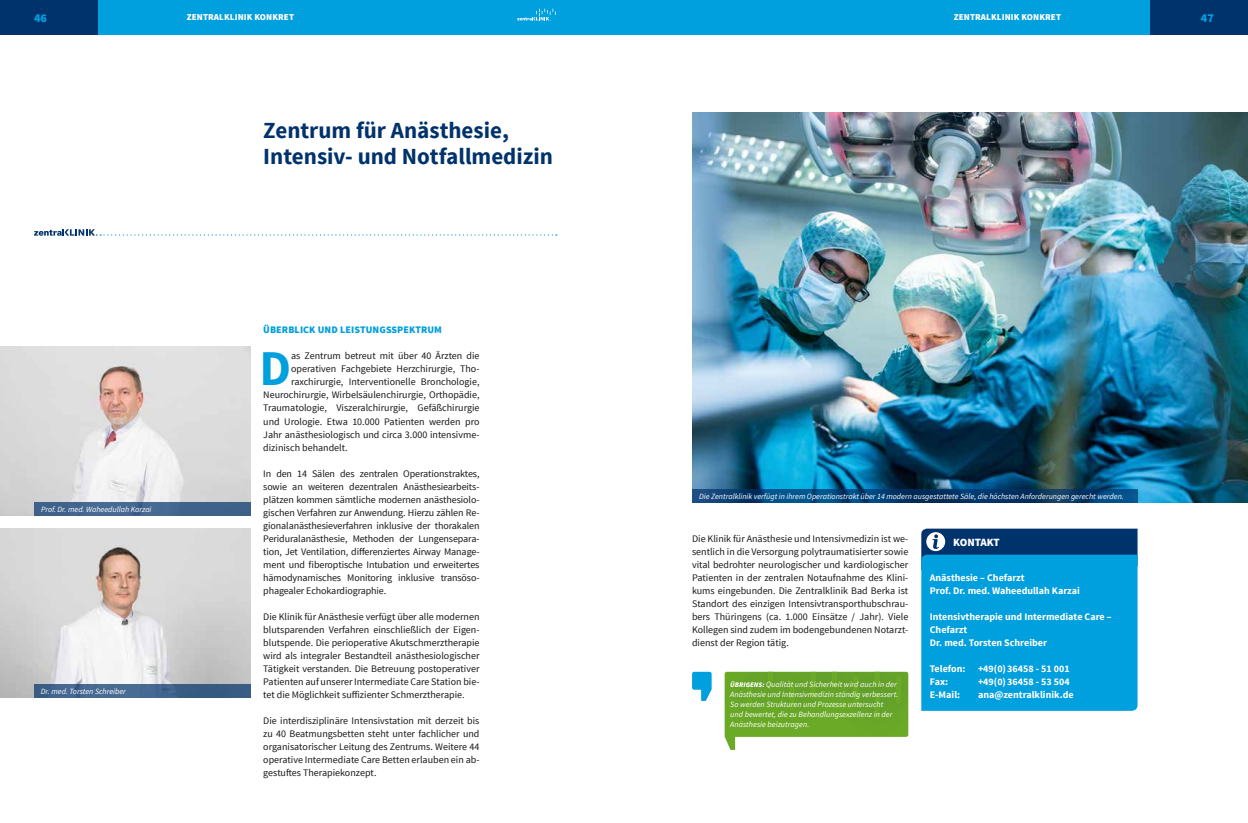
<style>
.page{position:relative;width:1248px;height:823px;background:#fff}
.page>*{position:absolute;margin:0;border:0;box-sizing:border-box;transform-origin:0 0}
.t1{font:700 49.9px "Source Sans Pro";color:#009fdd}
.t2{font:700 23px/26px "Source Sans Pro";color:#00326c}
.t3{font:900 12px "Source Sans Pro";color:#009fdd}
.t4{font:900 11px "Source Sans Pro";letter-spacing:-.015em;color:#fff}
.t5{font:10px/13px "Source Sans Pro";color:#181716;text-align:justify}
.t6{font:700 10px/13px "Source Sans Pro";color:#fff}
.t7{font:900 10px "Source Sans Pro";letter-spacing:.01em;color:#009fdd}
.t8{font:900 9px "Source Sans Pro";letter-spacing:.01em;color:#fff}
.t9{font:italic 8px/10px "Source Sans Pro";color:#fff}
.s1{font-weight:900;font-size:7px}
</style>
<div class="page">
<svg style="left:34px;top:229px;width:522px;height:6px"></svg>
<img style="left:0;top:346px;width:250px;height:169px">
<img style="left:0;top:528px;width:250px;height:169px">
<div style="left:34px;top:502px;width:216px;height:13px;background:#3f628b"></div>
<div style="left:34px;top:684px;width:216px;height:13px;background:#41648e"></div>
<div style="left:0;top:0;width:1247px;height:34px;background:#009fdd"></div>
<div style="left:0;top:0;width:97px;height:34px;background:#00326c"></div>
<svg style="left:517px;top:9px;width:39px;height:12px"></svg>
<svg style="left:921px;top:528px;width:216px;height:182px;background:#0692ce"></svg>
<img style="left:692px;top:112px;width:555px;height:390px">
<svg style="left:692px;top:489px;width:445px;height:13px;background:#043e71"></svg>
<svg style="left:692px;top:671px;width:19px;height:29px"></svg>
<svg style="left:724px;top:671px;width:184px;height:78px;background:#80b44a"></svg>
<div style="left:1150px;top:0;width:97px;height:34px;background:#00326c"></div>
<p class="t3" style="left:34px;top:10px;width:15px">46</p>
<p class="t8" style="left:187px;top:12px;width:109px">ZENTRALKLINIK KONKRET</p>
<p class="t9" style="left:41px;top:504px;width:112px">Prof. Dr. med. Waheedullah Karzai</p>
<p class="t9" style="left:41px;top:686px;width:87px">Dr. med. Torsten Schreiber</p>
<h2 class="t2" style="left:263px;top:118px;width:291px">Zentrum für Anästhesie,<br>Intensiv- und Notfallmedizin</h2>
<p class="t7" style="left:263px;top:323px;width:180px">ÜBERBLICK UND LEISTUNGSSPEKTRUM</p>
<h1 class="t1" style="left:259px;top:336px;width:33px">D</h1>
<p class="t5" style="left:291px;top:349px;width:190px">as Zentrum betreut mit über 40 Ärzten die</p>
<p class="t5" style="left:291px;top:362px;width:190px">operativen Fachgebiete Herzchirurgie, Tho-</p>
<p class="t5" style="left:291px;top:375px;width:190px">raxchirurgie, Interventionelle Bronchologie,</p>
<p class="t5" style="left:263px;top:388px;width:218px">Neurochirurgie, Wirbelsäulenchirurgie, Orthopädie,</p>
<p class="t5" style="left:263px;top:401px;width:218px">Traumatologie, Viszeralchirurgie, Gefäßchirurgie</p>
<p class="t5" style="left:263px;top:414px;width:218px">und Urologie. Etwa 10.000 Patienten werden pro</p>
<p class="t5" style="left:263px;top:427px;width:218px">Jahr anästhesiologisch und circa 3.000 intensivme-</p>
<p class="t5" style="left:263px;top:440px;width:86px">dizinisch behandelt.</p>
<p class="t5" style="left:263px;top:466px;width:218px">In den 14 Sälen des zentralen Operationstraktes, sowie an weiteren dezentralen Anästhesiearbeits&shy;plätzen kommen sämtliche modernen anästhesiolo&shy;gischen Verfahren zur Anwendung. Hierzu zählen Re&shy;gionalanästhesieverfahren inklusive der thorakalen Periduralanästhesie, Methoden der Lungensepara&shy;tion, Jet Ventilation, differenziertes Airway Manage&shy;ment und fiberoptische Intubation und erweitertes hämodynamisches Monitoring inklusive transöso&shy;phagealer Echokardiographie.</p>
<p class="t5" style="left:263px;top:609px;width:218px">Die Klinik für Anästhesie verfügt über alle modernen blutsparenden Verfahren einschließlich der Eigen&shy;blutspende. Die perioperative Akutschmerztherapie wird als integraler Bestandteil anästhesiologischer Tätigkeit verstanden. Die Betreuung postoperativer Patienten auf unserer Intermediate Care Station bie&shy;tet die Möglichkeit suffizienter Schmerztherapie.</p>
<p class="t5" style="left:263px;top:713px;width:218px">Die interdisziplinäre Intensivstation mit derzeit bis zu 40 Beatmungsbetten steht unter fachlicher und organisatorischer Leitung des Zentrums. Weitere 44 operative Intermediate Care Betten erlauben ein ab&shy;gestuftes Therapiekonzept.</p>
<p class="t8" style="left:953px;top:12px;width:109px">ZENTRALKLINIK KONKRET</p>
<p class="t3" style="left:1200px;top:10px;width:15px">47</p>
<p class="t9" style="left:699px;top:491px;width:426px">Die Zentralklinik verfügt in ihrem Operationstrakt über 14 modern ausgestattete Säle, die höchsten Anforderungen gerecht werden.</p>
<p class="t5" style="left:692px;top:531px;width:218px">Die Klinik für Anästhesie und Intensivmedizin ist we&shy;sentlich in die Versorgung polytraumatisierter sowie vital bedrohter neurologischer und kardiologischer Patienten in der zentralen Notaufnahme des Klini&shy;kums eingebunden. Die Zentralklinik Bad Berka ist Standort des einzigen Intensivtransporthubschrau&shy;bers Thüringens (ca. 1.000 Einsätze / Jahr). Viele Kollegen sind zudem im bodengebundenen Notarzt&shy;dienst der Region tätig.</p>
<p class="t9" style="left:730px;top:679px;width:169px"><span class="s1">ÜBRIGENS:</span> Qualität und Sicherheit wird auch in der Anästhesie und Intensivmedizin ständig verbessert.<br>So werden Strukturen und Prozesse untersucht<br>und bewertet, die zu Behandlungsexzellenz in der Anästhesie beizutragen.</p>
<p class="t4" style="left:953px;top:534px;width:48px">KONTAKT</p>
<p class="t6" style="left:929px;top:571px;width:151px">Anästhesie – Chefarzt<br>Prof. Dr. med. Waheedullah Karzai</p>
<p class="t6" style="left:929px;top:610px;width:183px">Intensivtherapie und Intermediate Care –<br>Chefarzt<br>Dr. med. Torsten Schreiber</p>
<p class="t6" style="left:929px;top:662px;width:37px">Telefon:</p>
<p class="t6" style="left:977px;top:662px;width:93px">+49(0)36458 - 51 001</p>
<p class="t6" style="left:929px;top:675px;width:20px">Fax:</p>
<p class="t6" style="left:977px;top:675px;width:93px">+49(0)36458 - 53 504</p>
<p class="t6" style="left:929px;top:688px;width:32px">E-Mail:</p>
<p class="t6" style="left:977px;top:688px;width:97px">ana@zentralklinik.de</p>
</div>
